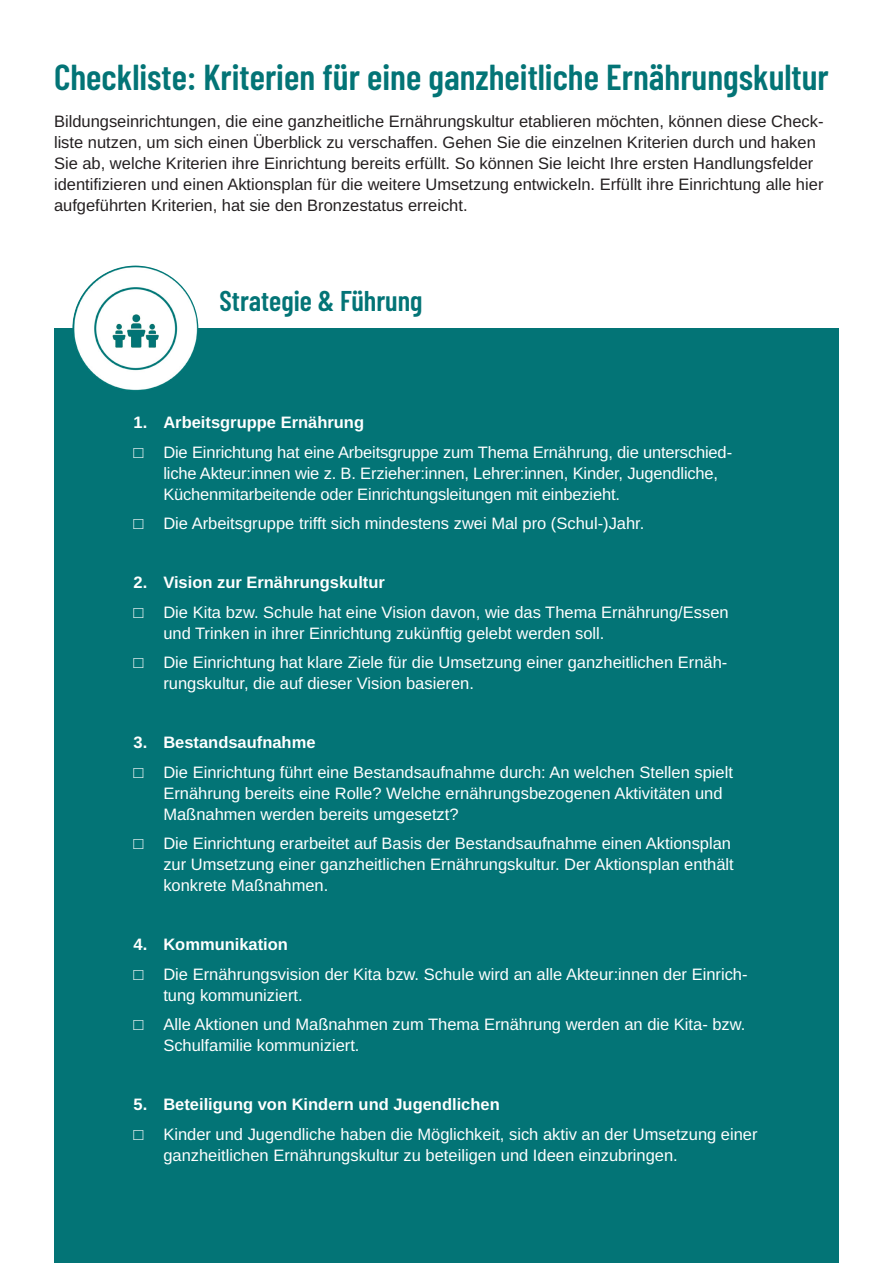
<style>
.page{position:relative;width:893px;height:1263px;background:#fff}
.page>*{position:absolute;margin:0;border:0;box-sizing:border-box;transform-origin:0 0}
.t1{font:600 36px "Barlow Condensed";color:#037476}
.t2{font:600 28.5px "Barlow Condensed";color:#037476}
.t3{font:16.5px/21px "Arimo";color:#fff}
.t4{font:16.5px/21px "Arimo";color:#231f20}
.t5{font:700 16.5px "Arimo";color:#fff}
</style>
<div class="page">
<div style="left:54px;top:329px;width:785px;height:934px;background:#037476"></div>
<img style="left:72px;top:266px;width:126px;height:126px;border-radius:63px">
<p class="t1" style="left:54px;top:51px;width:776px">Checkliste: Kriterien für eine ganzheitliche Ernährungskultur</p>
<p class="t4" style="left:54px;top:111px;width:771px">Bildungseinrichtungen, die eine ganzheitliche Ernährungskultur etablieren möchten, können diese Check&shy;liste nutzen, um sich einen Überblick zu verschaffen. Gehen Sie die einzelnen Kriterien durch und haken Sie ab, welche Kriterien ihre Einrichtung bereits erfüllt. So können Sie leicht Ihre ersten Handlungsfelder identifizieren und einen Aktionsplan für die weitere Umsetzung entwickeln. Erfüllt ihre Einrichtung alle hier aufgeführten Kriterien, hat sie den Bronzestatus erreicht.</p>
<p class="t2" style="left:220px;top:281px;width:204px">Strategie &amp; Führung</p>
<p class="t5" style="left:134px;top:411px;width:232px">1. Arbeitsgruppe Ernährung</p>
<p class="t3" style="left:163px;top:442px;width:570px;text-indent:-30px">□ Die Einrichtung hat eine Arbeitsgruppe zum Thema Ernährung, die unterschied&shy;liche Akteur:innen wie z. B. Erzieher:innen, Lehrer:innen, Kinder, Jugendliche,<br>Küchenmitarbeitende oder Einrichtungsleitungen mit einbezieht.</p>
<p class="t3" style="left:134px;top:513px;width:512px">□ Die Arbeitsgruppe trifft sich mindestens zwei Mal pro (Schul-)Jahr.</p>
<p class="t5" style="left:134px;top:571px;width:253px">2. Vision zur Ernährungskultur</p>
<p class="t3" style="left:163px;top:602px;width:567px;text-indent:-30px">□ Die Kita bzw. Schule hat eine Vision davon, wie das Thema Ernährung/Essen und Trinken in ihrer Einrichtung zukünftig gelebt werden soll.</p>
<p class="t3" style="left:163px;top:652px;width:566px;text-indent:-30px">□ Die Einrichtung hat klare Ziele für die Umsetzung einer ganzheitlichen Ernäh&shy;rungskultur, die auf dieser Vision basieren.</p>
<p class="t5" style="left:134px;top:731px;width:183px">3. Bestandsaufnahme</p>
<p class="t3" style="left:163px;top:762px;width:571px;text-indent:-30px">□ Die Einrichtung führt eine Bestandsaufnahme durch: An welchen Stellen spielt<br>Ernährung bereits eine Rolle? Welche ernährungsbezogenen Aktivitäten und<br>Maßnahmen werden bereits umgesetzt?</p>
<p class="t3" style="left:163px;top:833px;width:572px;text-indent:-30px">□ Die Einrichtung erarbeitet auf Basis der Bestandsaufnahme einen Aktionsplan zur Umsetzung einer ganzheitlichen Ernährungskultur. Der Aktionsplan enthält konkrete Maßnahmen.</p>
<p class="t5" style="left:134px;top:933px;width:156px">4. Kommunikation</p>
<p class="t3" style="left:163px;top:964px;width:586px;text-indent:-30px">□ Die Ernährungsvision der Kita bzw. Schule wird an alle Akteur:innen der Einrich&shy;tung kommuniziert.</p>
<p class="t3" style="left:163px;top:1014px;width:584px;text-indent:-30px">□ Alle Aktionen und Maßnahmen zum Thema Ernährung werden an die Kita- bzw.<br>Schulfamilie kommuniziert.</p>
<p class="t5" style="left:134px;top:1093px;width:368px">5. Beteiligung von Kindern und Jugendlichen</p>
<p class="t3" style="left:163px;top:1124px;width:596px;text-indent:-30px">□ Kinder und Jugendliche haben die Möglichkeit, sich aktiv an der Umsetzung einer ganzheitlichen Ernährungskultur zu beteiligen und Ideen einzubringen.</p>
</div>
